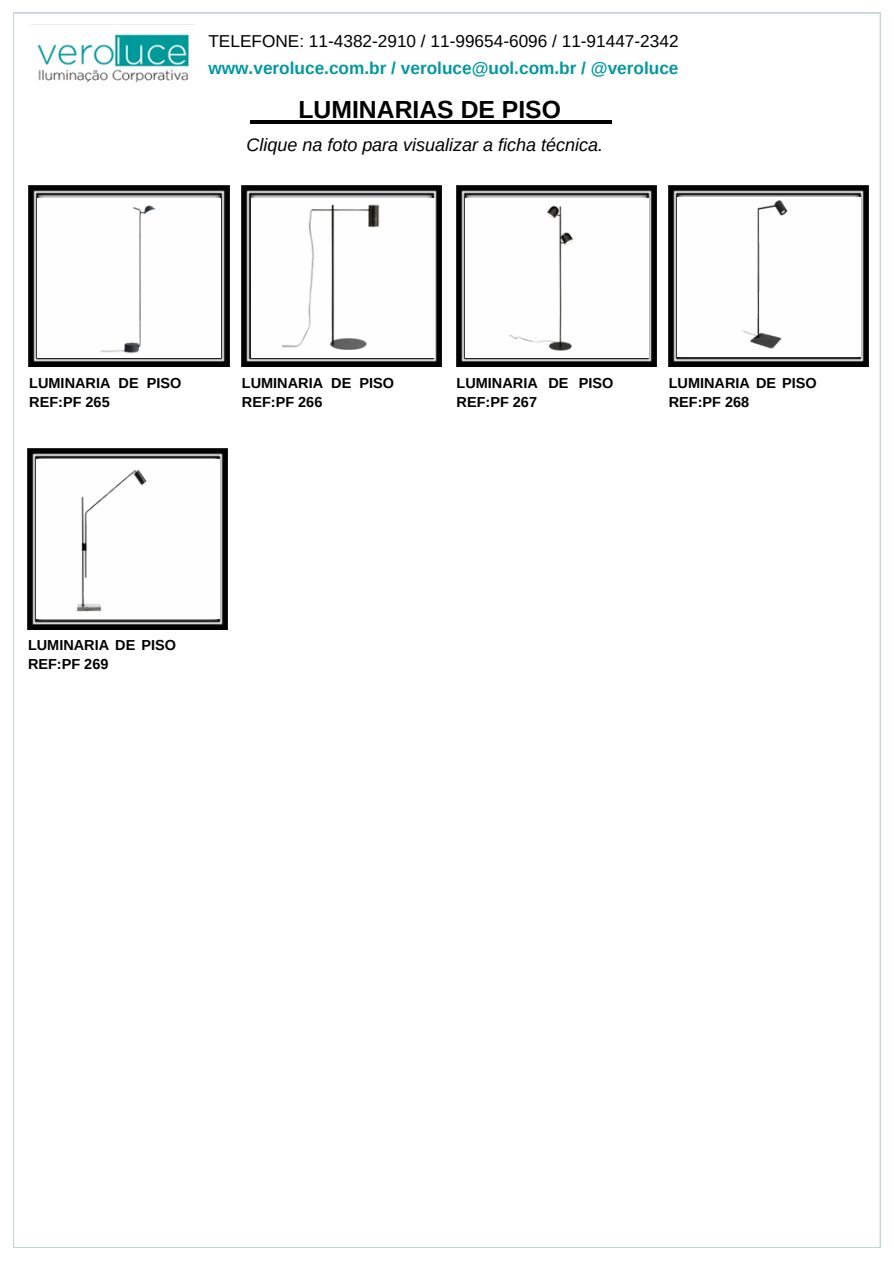
<style>
.page{position:relative;width:894px;height:1264px;background:#fff}
.page>*{position:absolute;margin:0;border:0;box-sizing:border-box;transform-origin:0 0}
.t1{font:700 24.75px "Arimo";color:#000}
.t2{font:italic 18px "Arimo";color:#000}
.t3{font:17.25px/27px "Arimo";color:#000}
.t4{font:700 14.55px/19.2px "Arimo";color:#000}
.s1{font-weight:700;color:#03989e}
</style>
<div class="page">
<hr style="left:251px;top:121px;width:84px;height:2px;background:#000">
<svg style="left:335px;top:121px;width:13px;height:2px"></svg>
<hr style="left:348px;top:121px;width:263px;height:2px;background:#000">
<img style="left:37px;top:34px;width:152px;height:49px">
<img style="left:29px;top:186px;width:200px;height:181px">
<img style="left:241px;top:186px;width:201px;height:181px">
<img style="left:456px;top:186px;width:200px;height:181px">
<img style="left:668px;top:186px;width:200px;height:181px">
<img style="left:28px;top:448px;width:200px;height:181px">
<div style="left:37px;top:198px;width:183px;height:159px;background:#fefefe"></div>
<div style="left:251px;top:198px;width:183px;height:159px;background:#fefefe"></div>
<div style="left:465px;top:198px;width:183px;height:159px;background:#fefefe"></div>
<div style="left:677px;top:197px;width:183px;height:159px;background:#fefefe"></div>
<div style="left:36px;top:459px;width:184px;height:159px;background:#fefefe"></div>
<img style="left:83px;top:185px;width:82px;height:178px">
<img style="left:282px;top:185px;width:136px;height:178px">
<img style="left:510px;top:205px;width:64px;height:146px">
<img style="left:706px;top:194px;width:125px;height:165px">
<img style="left:69px;top:469px;width:120px;height:150px">
<p class="t3" style="left:208px;top:27px;width:471px">TELEFONE: 11-4382-2910 / 11-99654-6096 / 11-91447-2342 <span class="s1">www.veroluce.com.br / veroluce@uol.com.br / @veroluce</span></p>
<p class="t1" style="left:298px;top:96px;width:264px">LUMINARIAS DE PISO</p>
<p class="t2" style="left:246px;top:135px;width:358px">Clique na foto para visualizar a ficha técnica.</p>
<p class="t4" style="left:29px;top:373px;width:153px">LUMINARIA DE PISO<br>REF:PF 265</p>
<p class="t4" style="left:242px;top:373px;width:153px">LUMINARIA DE PISO<br>REF:PF 266</p>
<p class="t4" style="left:456px;top:373px;width:158px">LUMINARIA DE PISO<br>REF:PF 267</p>
<p class="t4" style="left:668px;top:373px;width:149px">LUMINARIA DE PISO<br>REF:PF 268</p>
<p class="t4" style="left:28px;top:635px;width:149px">LUMINARIA DE PISO<br>REF:PF 269</p>
</div>
